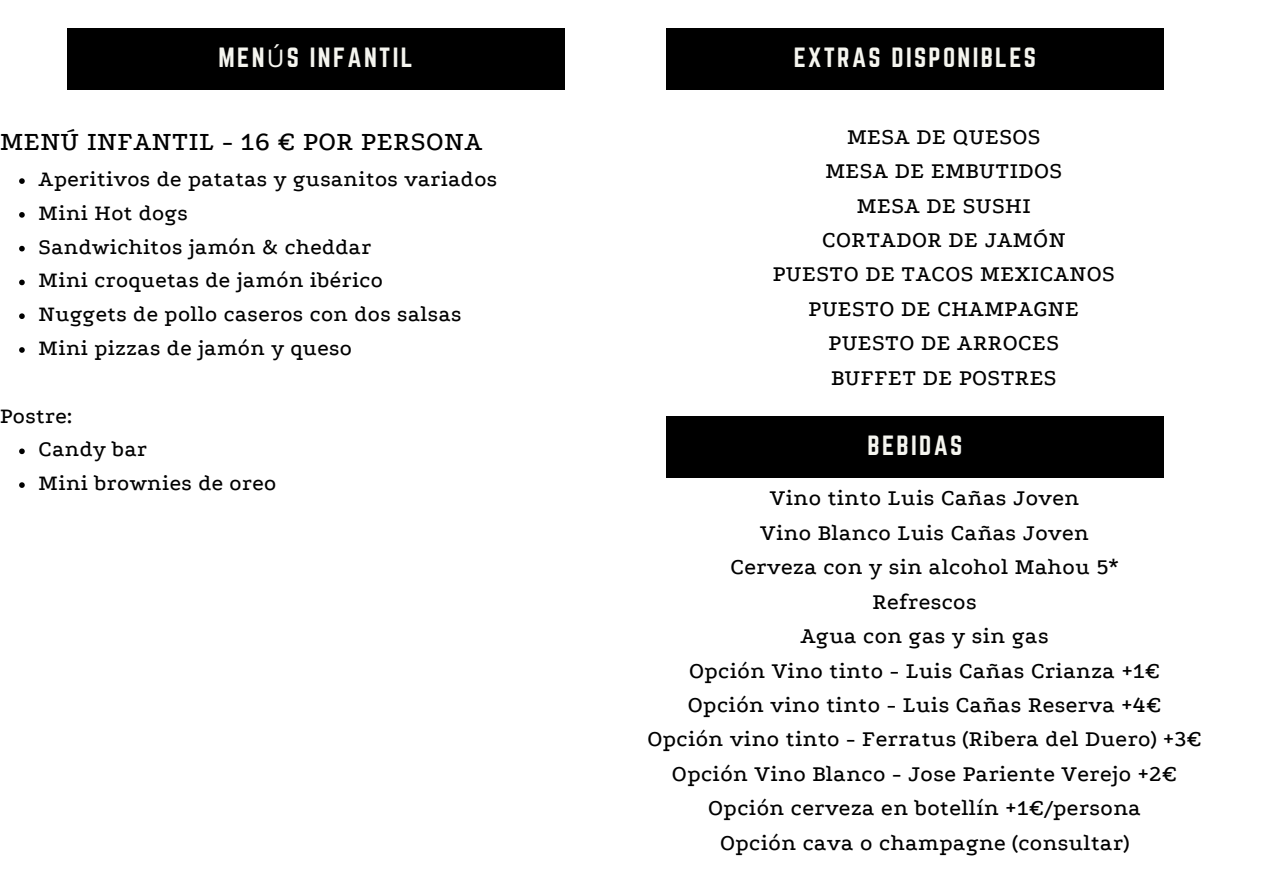
<style>
.page{position:relative;width:1263px;height:894px;background:#fff}
.page>*{position:absolute;margin:0;border:0;box-sizing:border-box;transform-origin:0 0}
.t1{font:500 27.3px "Podkova";letter-spacing:.02em;color:#000}
.t2{font:24.3px "Norwester";letter-spacing:.095em;color:#f5f5ef}
.t3{font:500 23.25px "Podkova";letter-spacing:.02em;color:#000}
.t4{font:500 22.8px "Podkova";letter-spacing:.02em;color:#000}
.s1{font-family:"Noto Sans"}
</style>
<div class="page">
<div style="left:67px;top:28px;width:497px;height:61px;background:#000"></div>
<svg style="left:19px;top:178px;width:6px;height:6px"></svg>
<svg style="left:19px;top:212px;width:6px;height:6px"></svg>
<svg style="left:19px;top:246px;width:6px;height:5px"></svg>
<svg style="left:19px;top:279px;width:6px;height:6px"></svg>
<svg style="left:19px;top:313px;width:6px;height:6px"></svg>
<svg style="left:19px;top:347px;width:6px;height:6px"></svg>
<svg style="left:19px;top:448px;width:6px;height:6px"></svg>
<svg style="left:19px;top:482px;width:6px;height:6px"></svg>
<div style="left:666px;top:28px;width:498px;height:61px;background:#000"></div>
<div style="left:666px;top:416px;width:498px;height:61px;background:#000"></div>
<p class="t2" style="left:219px;top:43px;width:196px">MEN<span class="s1">Ú</span>S INFANTIL</p>
<p class="t1" style="left:0;top:127px;width:484px">MENÚ INFANTIL - 16 € POR PERSONA</p>
<p class="t4" style="left:39px;top:166px;width:460px">Aperitivos de patatas y gusanitos variados</p>
<p class="t4" style="left:39px;top:200px;width:151px">Mini Hot dogs</p>
<p class="t4" style="left:39px;top:234px;width:334px">Sandwichitos jamón &amp; cheddar</p>
<p class="t4" style="left:39px;top:268px;width:346px">Mini croquetas de jamón ibérico</p>
<p class="t4" style="left:39px;top:301px;width:424px">Nuggets de pollo caseros con dos salsas</p>
<p class="t4" style="left:39px;top:335px;width:315px">Mini pizzas de jamón y queso</p>
<p class="t4" style="left:0;top:403px;width:74px">Postre:</p>
<p class="t4" style="left:39px;top:436px;width:110px">Candy bar</p>
<p class="t4" style="left:39px;top:470px;width:239px">Mini brownies de oreo</p>
<p class="t2" style="left:794px;top:42px;width:244px">EXTRAS DISPONIBLES</p>
<p class="t3" style="left:847px;top:124px;width:195px">MESA DE QUESOS</p>
<p class="t3" style="left:825px;top:158px;width:238px">MESA DE EMBUTIDOS</p>
<p class="t3" style="left:857px;top:192px;width:175px">MESA DE SUSHI</p>
<p class="t3" style="left:822px;top:227px;width:245px">CORTADOR DE JAMÓN</p>
<p class="t3" style="left:773px;top:261px;width:344px">PUESTO DE TACOS MEXICANOS</p>
<p class="t3" style="left:808px;top:296px;width:272px">PUESTO DE CHAMPAGNE</p>
<p class="t3" style="left:828px;top:330px;width:232px">PUESTO DE ARROCES</p>
<p class="t3" style="left:831px;top:364px;width:227px">BUFFET DE POSTRES</p>
<p class="t2" style="left:868px;top:430px;width:96px">BEBIDAS</p>
<p class="t3" style="left:770px;top:485px;width:311px">Vino tinto Luis Cañas Joven</p>
<p class="t3" style="left:760px;top:519px;width:330px">Vino Blanco Luis Cañas Joven</p>
<p class="t3" style="left:730px;top:554px;width:390px">Cerveza con y sin alcohol Mahou 5*</p>
<p class="t3" style="left:872px;top:588px;width:106px">Refrescos</p>
<p class="t3" style="left:800px;top:623px;width:250px">Agua con gas y sin gas</p>
<p class="t3" style="left:689px;top:657px;width:472px">Opción Vino tinto - Luis Cañas Crianza +1€</p>
<p class="t3" style="left:688px;top:691px;width:475px">Opción vino tinto - Luis Cañas Reserva +4€</p>
<p class="t3" style="left:647px;top:726px;width:556px">Opción vino tinto - Ferratus (Ribera del Duero) +3€</p>
<p class="t3" style="left:672px;top:760px;width:507px">Opción Vino Blanco - Jose Pariente Verejo +2€</p>
<p class="t3" style="left:708px;top:795px;width:434px">Opción cerveza en botellín +1€/persona</p>
<p class="t3" style="left:720px;top:829px;width:410px">Opción cava o champagne (consultar)</p>
</div>
